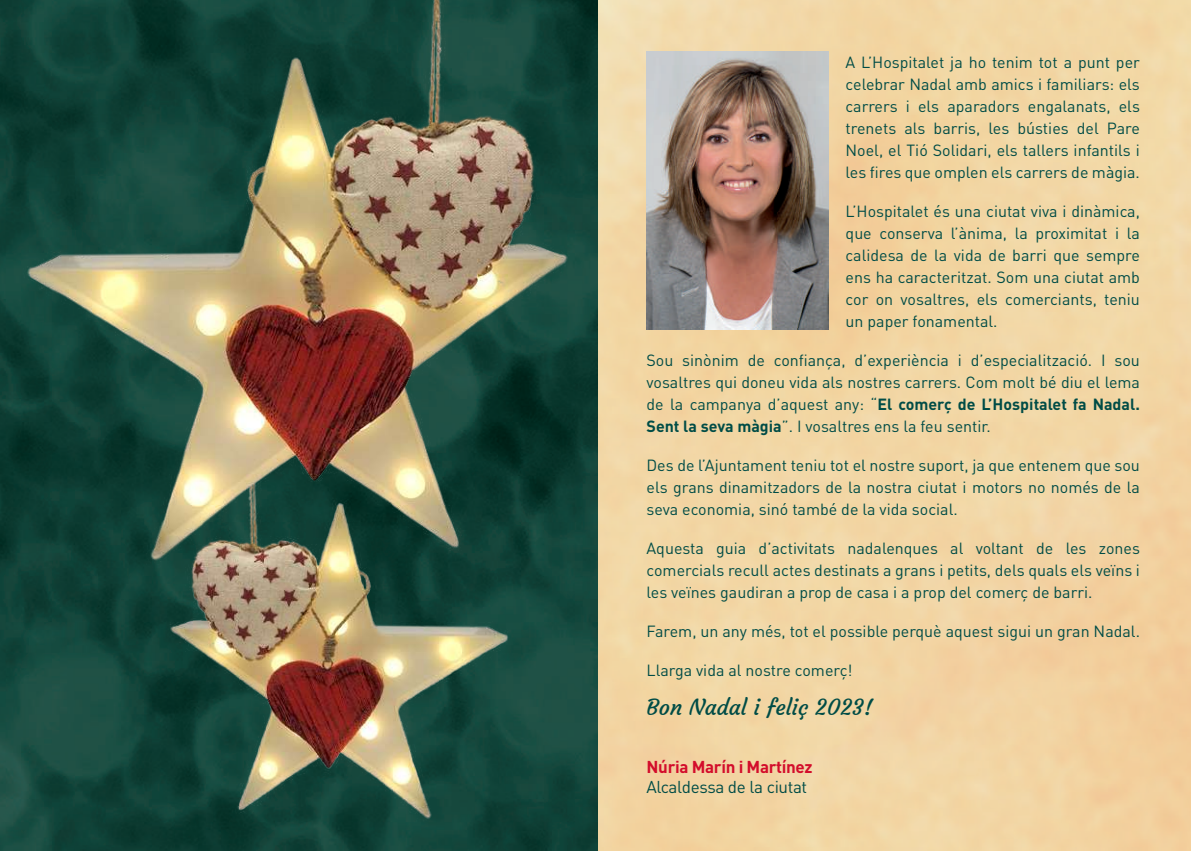
<style>
.page{position:relative;width:1191px;height:851px;background:#fff}
.page>*{position:absolute;margin:0;border:0;box-sizing:border-box;transform-origin:0 0}
.t1{font:22px "Courgette";color:#004c46}
.t2{font:17px "DIN";letter-spacing:-.02em;color:#004c46}
.t3{font:700 17px "DIN";letter-spacing:-.02em;color:#d30d2b}
.t4{font:16px/22px "DIN";color:#004c46;text-align:justify}
.s1{font-weight:700}
</style>
<div class="page">
<img style="left:0;top:0;width:1191px;height:850px">
<img style="left:646px;top:51px;width:182px;height:278px">
<img style="left:162px;top:581px;width:354px;height:249px">
<img style="left:15px;top:0;width:565px;height:581px">
<p class="t4" style="left:845px;top:51px;width:296px">A L’Hospitalet ja ho tenim tot a punt per celebrar Nadal amb amics i familiars: els carrers i els aparadors engalanats, els trenets als barris, les bústies del Pare Noel, el Tió Solidari, els tallers infantils i les fires que omplen els carrers de màgia.</p>
<p class="t4" style="left:845px;top:200px;width:296px">L’Hospitalet és una ciutat viva i dinàmica, que conserva l’ànima, la proximitat i la calidesa de la vida de barri que sempre ens ha caracteritzat. Som una ciutat amb cor on vosaltres, els comerciants, teniu un paper fonamental.</p>
<p class="t4" style="left:646px;top:349px;width:495px">Sou sinònim de confiança, d’experiència i d’especialització. I sou vosaltres qui doneu vida als nostres carrers. Com molt bé diu el lema de la campanya d’aquest any: “<span class="s1">El comerç de L’Hospitalet fa Nadal.<br>Sent la seva màgia</span>”. I vosaltres ens la feu sentir.</p>
<p class="t4" style="left:646px;top:454px;width:495px">Des de l’Ajuntament teniu tot el nostre suport, ja que entenem que sou els grans dinamitzadors de la nostra ciutat i motors no només de la seva economia, sinó també de la vida social.</p>
<p class="t4" style="left:646px;top:537px;width:495px">Aquesta guia d’activitats nadalenques al voltant de les zones comercials recull actes destinats a grans i petits, dels quals els veïns i les veïnes gaudiran a prop de casa i a prop del comerç de barri.</p>
<p class="t4" style="left:646px;top:620px;width:495px">Farem, un any més, tot el possible perquè aquest sigui un gran Nadal.</p>
<p class="t4" style="left:646px;top:659px;width:208px">Llarga vida al nostre comerç!</p>
<h1 class="t1" style="left:646px;top:693px;width:228px">Bon Nadal i feliç 2023!</h1>
<p class="t3" style="left:646px;top:755px;width:168px">Núria Marín i Martínez</p>
<p class="t2" style="left:646px;top:777px;width:162px">Alcaldessa de la ciutat</p>
</div>
